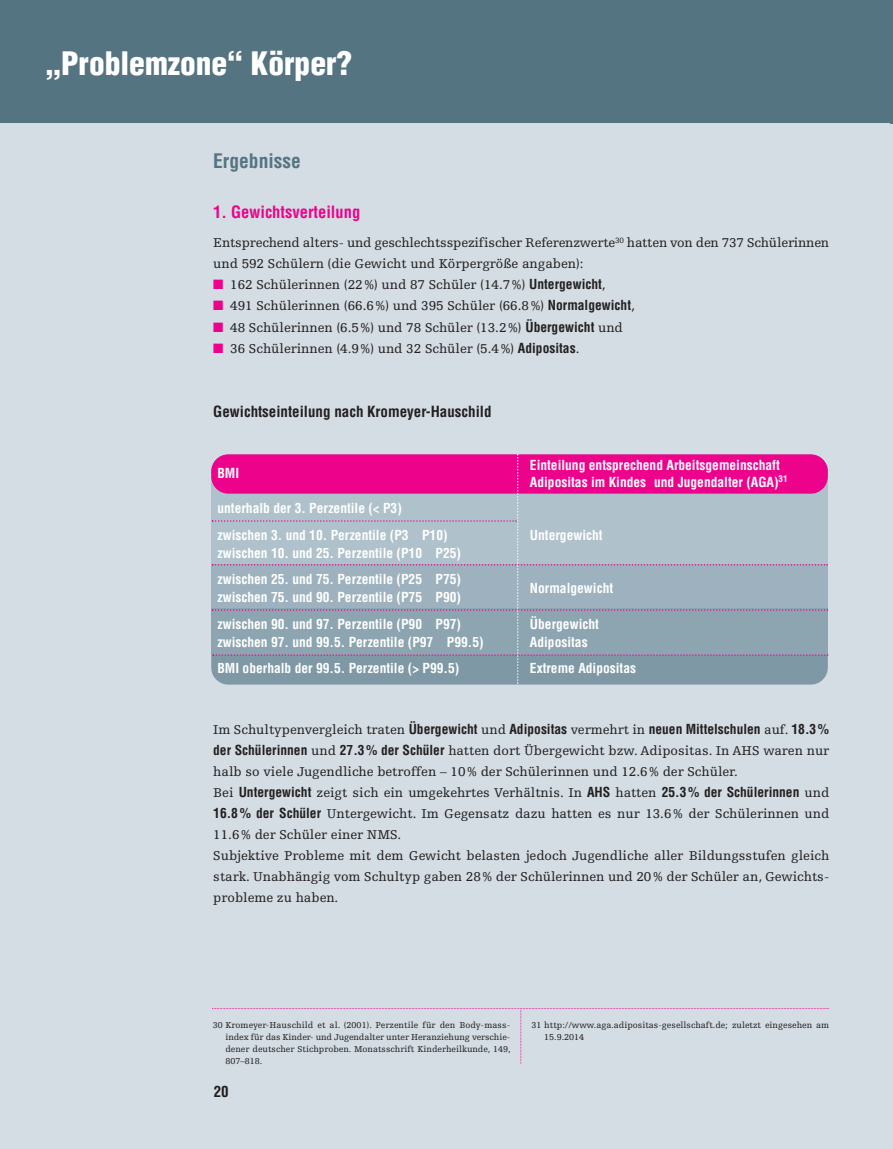
<style>
.page{position:relative;width:893px;height:1149px;background:#fff}
.page>*{position:absolute;margin:0;border:0;box-sizing:border-box;transform-origin:0 0}
.t1{font:900 condensed 31.5px "Helvetica";color:#fff}
.t2{font:700 condensed 19.5px "Helvetica";color:#557482}
.t3{font:700 condensed 16.5px "Helvetica LT Std";color:#ed028c}
.t4{font:700 condensed 15px "Helvetica";color:#231f20}
.t5{font:700 condensed 15px "Helvetica LT Std";color:#231f20}
.t6{font:13.5px/21px "Egyptienne F";color:#231f20}
.t7{font:700 condensed 13.5px/26.5px "Helvetica LT Std";color:#fff}
.t8{font:9px/12px "Egyptienne F";color:#231f20}
.s1{font-family:"Apple Icon 2";color:#ed028c}
.s2{font-family:"Helvetica LT Std";font-weight:700;font-stretch:condensed}
</style>
<div class="page">
<div style="left:0;top:118px;width:893px;height:1030px;background:#d3dde3"></div>
<hr style="left:890px;top:0;width:3px;height:123px;background:#557482">
<svg style="left:212px;top:1008px;width:617px;height:55px"></svg>
<div style="left:0;top:0;width:891px;height:123px;background:#557482"></div>
<svg style="left:212px;top:454px;width:616px;height:229px;background:#aa91b3"></svg>
<p class="t1" style="left:45px;top:46px;width:308px">„Problemzone“ Körper?</p>
<h3 class="t2" style="left:213px;top:150px;width:89px">Ergebnisse</h3>
<p class="t3" style="left:213px;top:205px;width:149px">1. Gewichtsverteilung</p>
<p class="t6" style="left:213px;top:233px;width:617px">Entsprechend alters- und geschlechtsspezifischer Referenzwerte<sup>30</sup> hatten von den 737 Schülerinnen und 592 Schülern (die Gewicht und Körpergröße angaben):<br><span class="s1">N</span> 162 Schülerinnen (22%) und 87 Schüler (14.7%) <span class="s2">Untergewicht</span>,<br><span class="s1">N</span> 491 Schülerinnen (66.6%) und 395 Schüler (66.8%) <span class="s2">Normalgewicht</span>,<br><span class="s1">N</span> 48 Schülerinnen (6.5%) und 78 Schüler (13.2%) <span class="s2">Übergewicht</span> und<br><span class="s1">N</span> 36 Schülerinnen (4.9%) und 32 Schüler (5.4%) <span class="s2">Adipositas</span>.</p>
<p class="t4" style="left:213px;top:403px;width:280px">Gewichtseinteilung nach Kromeyer-Hauschild</p>
<p class="t7" style="left:217px;top:460px;width:23px">BMI</p>
<p class="t7" style="left:530px;top:458px;width:259px;line-height:16.5px">Einteilung entsprechend Arbeitsgemeinschaft<br>Adipositas im Kindes und Jugendalter (AGA)<sup>31</sup></p>
<p class="t7" style="left:217px;top:496px;width:232px">unterhalb der 3. Perzentile (&lt; P3) zwischen 3. und 10. Perzentile (P3 P10)</p>
<p class="t7" style="left:530px;top:522px;width:74px">Untergewicht</p>
<p class="t7" style="left:217px;top:540px;width:245px">zwischen 10. und 25. Perzentile (P10 P25) zwischen 25. und 75. Perzentile (P25 P75)</p>
<p class="t7" style="left:217px;top:585px;width:245px">zwischen 75. und 90. Perzentile (P75 P90) zwischen 90. und 97. Perzentile (P90 P97)</p>
<p class="t7" style="left:530px;top:576px;width:85px">Normalgewicht</p>
<p class="t7" style="left:530px;top:611px;width:70px">Übergewicht</p>
<p class="t7" style="left:217px;top:629px;width:268px">zwischen 97. und 99.5. Perzentile (P97 P99.5)</p>
<p class="t7" style="left:530px;top:629px;width:59px">Adipositas</p>
<p class="t7" style="left:217px;top:656px;width:243px">BMI oberhalb der 99.5. Perzentile (&gt; P99.5)</p>
<p class="t7" style="left:530px;top:656px;width:108px">Extreme Adipositas</p>
<p class="t6" style="left:213px;top:719px;width:618px">Im Schultypenvergleich traten <span class="s2">Übergewicht</span> und <span class="s2">Adipositas</span> vermehrt in <span class="s2">neuen Mittelschulen</span> auf. <span class="s2">18.3% der Schülerinnen</span> und <span class="s2">27.3% der Schüler</span> hatten dort Übergewicht bzw. Adipositas. In AHS waren nur halb so viele Jugendliche betroffen – 10% der Schülerinnen und 12.6% der Schüler.<br>Bei <span class="s2">Untergewicht</span> zeigt sich ein umgekehrtes Verhältnis. In <span class="s2">AHS</span> hatten <span class="s2">25.3 % der Schülerinnen</span> und</p>
<p class="t6" style="left:213px;top:803px;width:617px"><span class="s2">16.8 % der Schüler</span> Untergewicht. Im Gegensatz dazu hatten es nur 13.6% der Schülerinnen und</p>
<p class="t6" style="left:213px;top:824px;width:617px">11.6% der Schüler einer NMS.<br>Subjektive Probleme mit dem Gewicht belasten jedoch Jugendliche aller Bildungsstufen gleich stark. Unabhängig vom Schultyp gaben 28% der Schülerinnen und 20% der Schüler an, Gewichts&shy;probleme zu haben.</p>
<p class="t8" style="left:213px;top:1019px;width:299px">30 Kromeyer-Hauschild et al. (2001). Perzentile für den Body-mass-</p>
<p class="t8" style="left:532px;top:1019px;width:299px">31 http://www.aga.adipositas-gesellschaft.de; zuletzt eingesehen am</p>
<p class="t8" style="left:225px;top:1031px;width:286px">index für das Kinder- und Jugendalter unter Heranziehung verschie-</p>
<p class="t8" style="left:544px;top:1031px;width:41px">15.9.2014</p>
<p class="t8" style="left:225px;top:1043px;width:287px">dener deutscher Stichproben. Monatsschrift Kinderheilkunde, 149,<br>807–818.</p>
<p class="t5" style="left:214px;top:1084px;width:16px">20</p>
</div>
